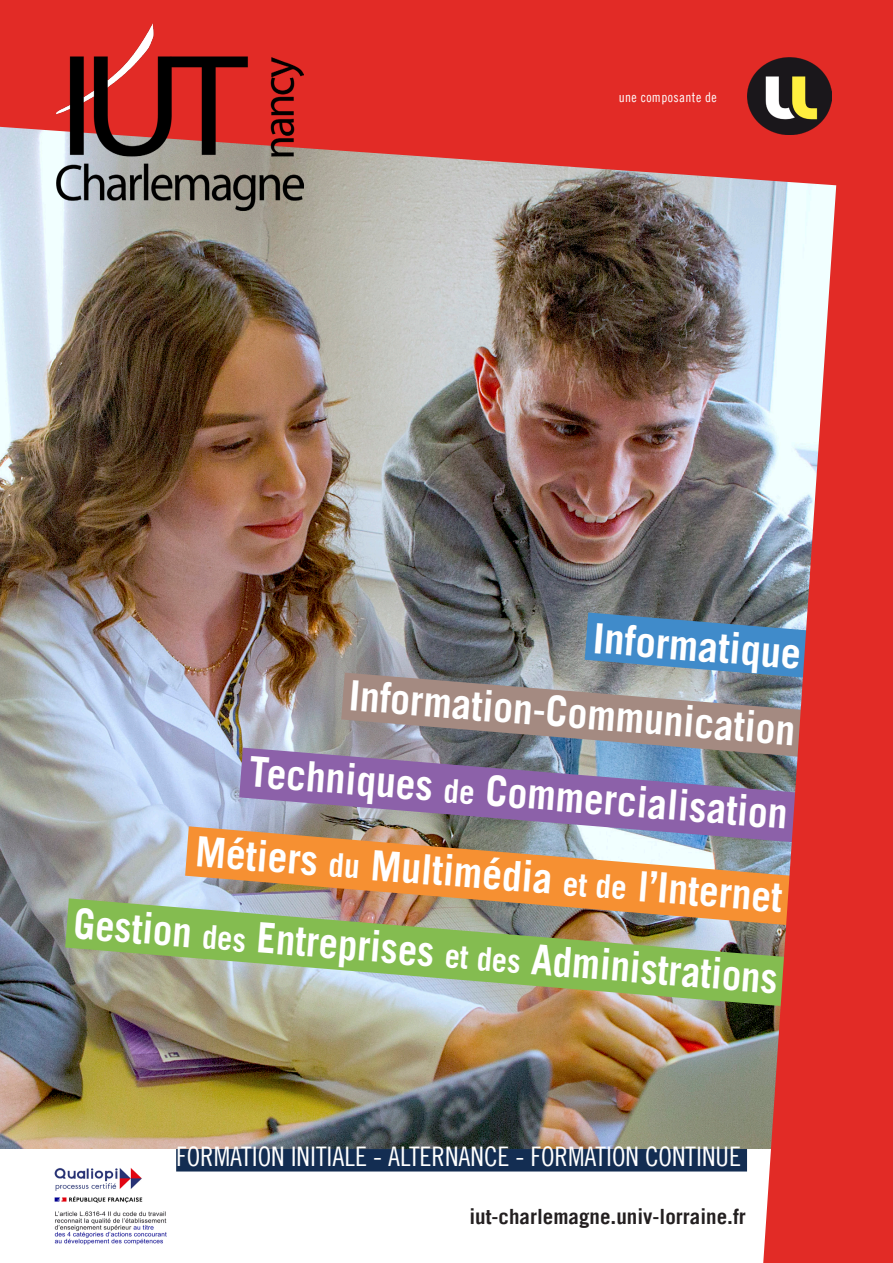
<style>
.page{position:relative;width:893px;height:1263px;background:#fff}
.page>*{position:absolute;margin:0;border:0;box-sizing:border-box;transform-origin:0 0}
.t1{font:700 42px "Trade Gothic LT";color:#fff;scale:.94 1}
.t2{font:700 42px "Trade Gothic LT";color:#fff;scale:.92 1}
.t3{font:700 42px "Trade Gothic LT";color:#fff;scale:.96 1}
.t4{font:27px "Trade Gothic LT Cond Eighteen";color:#fff}
.t5{font:700 21px "Trade Gothic LT";color:#231f20}
.t6{font:13.5px "Trade Gothic LT Cond Eighteen";letter-spacing:.03em;color:#fff}
.s1{font-size:33px}
</style>
<div class="page">
<img style="left:0;top:189px;width:763px;height:960px">
<svg style="left:0;top:0;width:893px;height:189px;background:#dd3f3a"></svg>
<img style="left:56px;top:24px;width:247px;height:186px">
<img style="left:747px;top:57px;width:85px;height:77px">
<svg style="left:585px;top:612px;width:178px;height:61px;background:#4d87b8"></svg>
<svg style="left:341px;top:673px;width:422px;height:75px;background:#9a8c89"></svg>
<img style="left:239px;top:748px;width:524px;height:78px">
<img style="left:185px;top:826px;width:578px;height:72px">
<img style="left:65px;top:898px;width:698px;height:117px">
<img style="left:54px;top:1168px;width:113px;height:77px">
<div style="left:176px;top:1149px;width:571px;height:22px;background:#132d52"></div>
<svg style="left:763px;top:77px;width:130px;height:1186px;background:#d45451"></svg>
<p class="t6" style="left:619px;top:89px;width:99px">une composante de</p>
<p class="t3" style="left:596px;top:611px;width:219px;rotate:5deg">Informatique</p>
<p class="t1" style="left:351px;top:671px;width:478px;rotate:4deg">Information-Communication</p>
<p class="t1" style="left:251px;top:748px;width:576px;rotate:4deg">Techniques <span class="s1">de</span> Commercialisation</p>
<p class="t1" style="left:197px;top:827px;width:627px;rotate:4deg">Métiers <span class="s1">du</span> Multimédia <span class="s1">et de</span> l’Internet</p>
<p class="t2" style="left:76px;top:900px;width:769px;rotate:4deg">Gestion <span class="s1">des</span> Entreprises <span class="s1">et des</span> Administrations</p>
<p class="t4" style="left:176px;top:1140px;width:566px">FORMATION INITIALE - ALTERNANCE - FORMATION CONTINUE</p>
<p class="t5" style="left:469px;top:1204px;width:278px">iut-charlemagne.univ-lorraine.fr</p>
</div>
